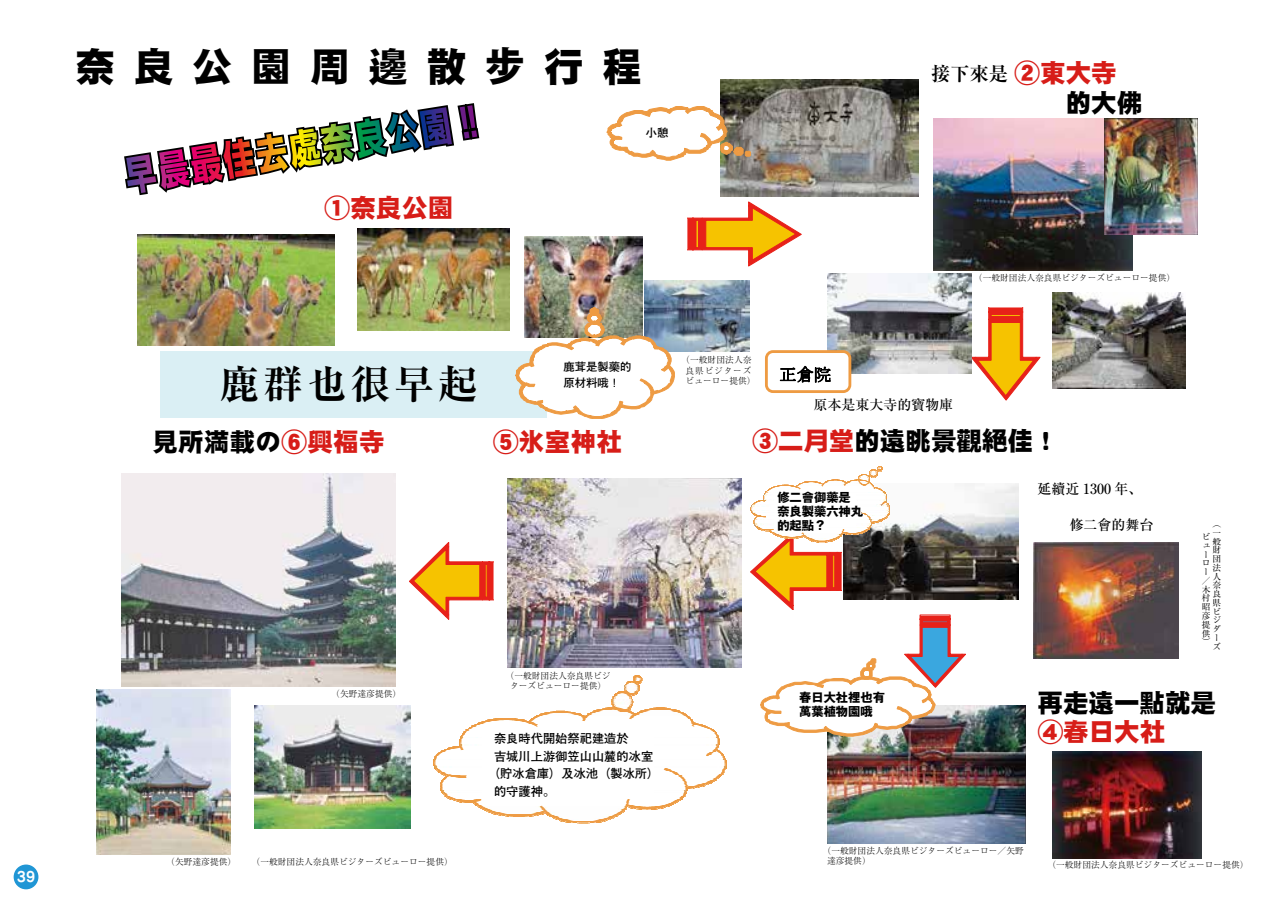
<style>
.page{position:relative;width:1275px;height:903px;background:#fff}
.page>*{position:absolute;margin:0;border:0;box-sizing:border-box;transform-origin:0 0}
.t1{font:39.73px "DF Gothic Std W10";letter-spacing:.475em;color:#000}
.t2{font:700 expanded 39.73px "Ryumin Pro";letter-spacing:.1em;color:#000}
.t3{font:25.55px "DF Gothic Std W10";color:#000}
.t4{font:25.55px "DF Gothic Std W10";letter-spacing:.01em;color:#d71d18}
.t5{font:700 19.25px "Ryumin Pro";color:#000}
.t6{font:16.97px "MS Mincho";color:#000}
.t7{font:500 14px "Ryumin Pro";color:#000}
.t8{font:14px "Seurat Capie Pro B";color:#fff}
.t9{font:700 12.25px "Futo Go B101 Pro";color:#000}
.t10{font:700 12.25px/14px "Gothic MB101 Pro";color:#000}
.t11{font:700 11.38px/15.8px "Futo Go B101 Pro";color:#000}
.t12{font:300 8.75px/10.5px "Ryumin Pro";color:#000;text-align:center}
.t13{font:8.75px/8.8px "Ryumin Pro";color:#000}
.s1{font-family:"Koz Go Pr 6 N";font-weight:800}
.s2{color:#d71d18}
</style>
<div class="page">
<img style="left:827px;top:706px;width:198px;height:138px">
<img style="left:644px;top:280px;width:106px;height:71px">
<svg style="left:687px;top:202px;width:114px;height:64px"></svg>
<img style="left:721px;top:80px;width:197px;height:116px">
<svg style="left:971px;top:307px;width:69px;height:93px"></svg>
<img style="left:866px;top:483px;width:152px;height:116px">
<img style="left:827px;top:274px;width:144px;height:100px">
<img style="left:1052px;top:293px;width:133px;height:95px">
<svg style="left:607px;top:106px;width:144px;height:54px"></svg>
<div style="left:160px;top:352px;width:387px;height:66px;background:#daeff4"></div>
<img style="left:137px;top:235px;width:198px;height:111px">
<img style="left:524px;top:236px;width:119px;height:71px">
<div style="left:766px;top:352px;width:84px;height:40px;background:#fff;border-radius:7px"></div>
<div style="left:765px;top:350px;width:86px;height:43px;border:3px solid #ee9b43;border-radius:7px"></div>
<svg style="left:780px;top:366px;width:50px;height:16px"></svg>
<img style="left:357px;top:229px;width:152px;height:102px">
<svg style="left:515px;top:307px;width:160px;height:112px"></svg>
<svg style="left:409px;top:542px;width:84px;height:77px"></svg>
<svg style="left:775px;top:466px;width:107px;height:21px"></svg>
<img style="left:772px;top:487px;width:103px;height:1px">
<img style="left:763px;top:488px;width:124px;height:12px">
<img style="left:760px;top:500px;width:126px;height:1px">
<img style="left:751px;top:501px;width:139px;height:12px">
<img style="left:753px;top:513px;width:136px;height:3px">
<img style="left:755px;top:515px;width:133px;height:4px">
<img style="left:755px;top:518px;width:130px;height:2px">
<img style="left:754px;top:519px;width:129px;height:2px">
<img style="left:754px;top:521px;width:125px;height:2px">
<img style="left:754px;top:522px;width:123px;height:2px">
<img style="left:754px;top:523px;width:118px;height:3px">
<img style="left:756px;top:526px;width:115px;height:2px">
<img style="left:758px;top:528px;width:112px;height:2px">
<img style="left:760px;top:529px;width:109px;height:2px">
<img style="left:764px;top:530px;width:103px;height:1px">
<img style="left:770px;top:531px;width:96px;height:2px">
<img style="left:771px;top:532px;width:93px;height:1px">
<svg style="left:750px;top:533px;width:216px;height:203px"></svg>
<svg style="left:602px;top:675px;width:71px;height:35px"></svg>
<img style="left:596px;top:710px;width:33px;height:1px">
<img style="left:643px;top:710px;width:34px;height:1px">
<img style="left:592px;top:711px;width:39px;height:1px">
<img style="left:640px;top:711px;width:41px;height:1px">
<svg style="left:547px;top:711px;width:27px;height:2px"></svg>
<img style="left:589px;top:712px;width:95px;height:2px">
<img style="left:543px;top:713px;width:35px;height:1px">
<img style="left:540px;top:714px;width:41px;height:1px">
<img style="left:587px;top:714px;width:100px;height:1px">
<img style="left:537px;top:715px;width:151px;height:1px">
<img style="left:534px;top:716px;width:156px;height:2px">
<img style="left:529px;top:718px;width:163px;height:3px">
<svg style="left:494px;top:718px;width:24px;height:1px"></svg>
<img style="left:491px;top:719px;width:31px;height:1px">
<img style="left:485px;top:720px;width:41px;height:1px">
<img style="left:484px;top:721px;width:209px;height:1px">
<img style="left:479px;top:722px;width:214px;height:1px">
<img style="left:477px;top:723px;width:222px;height:1px">
<img style="left:474px;top:724px;width:228px;height:1px">
<img style="left:473px;top:725px;width:231px;height:1px">
<img style="left:468px;top:726px;width:243px;height:3px">
<img style="left:460px;top:729px;width:260px;height:17px">
<img style="left:450px;top:747px;width:268px;height:1px">
<img style="left:447px;top:748px;width:271px;height:1px">
<img style="left:443px;top:749px;width:275px;height:2px">
<img style="left:440px;top:751px;width:281px;height:1px">
<img style="left:434px;top:752px;width:292px;height:17px">
<img style="left:436px;top:769px;width:289px;height:2px">
<img style="left:438px;top:771px;width:286px;height:2px">
<img style="left:440px;top:773px;width:283px;height:1px">
<img style="left:442px;top:774px;width:280px;height:2px">
<img style="left:444px;top:775px;width:277px;height:3px">
<img style="left:443px;top:778px;width:275px;height:2px">
<img style="left:442px;top:779px;width:274px;height:2px">
<img style="left:441px;top:781px;width:273px;height:1px">
<img style="left:441px;top:782px;width:271px;height:1px">
<img style="left:441px;top:783px;width:269px;height:1px">
<img style="left:440px;top:784px;width:268px;height:1px">
<img style="left:440px;top:785px;width:264px;height:1px">
<img style="left:440px;top:786px;width:260px;height:1px">
<img style="left:440px;top:787px;width:257px;height:1px">
<img style="left:441px;top:789px;width:246px;height:5px">
<img style="left:445px;top:795px;width:240px;height:2px">
<img style="left:447px;top:797px;width:237px;height:2px">
<img style="left:449px;top:798px;width:233px;height:1px">
<img style="left:451px;top:799px;width:230px;height:1px">
<img style="left:455px;top:800px;width:225px;height:1px">
<img style="left:460px;top:801px;width:218px;height:1px">
<img style="left:463px;top:802px;width:214px;height:1px">
<img style="left:473px;top:803px;width:202px;height:1px">
<img style="left:475px;top:804px;width:198px;height:1px">
<img style="left:476px;top:805px;width:195px;height:1px">
<img style="left:477px;top:806px;width:192px;height:1px">
<img style="left:480px;top:807px;width:146px;height:2px">
<img style="left:631px;top:807px;width:33px;height:1px">
<img style="left:482px;top:808px;width:144px;height:1px">
<img style="left:484px;top:809px;width:141px;height:2px">
<svg style="left:634px;top:808px;width:27px;height:2px"></svg>
<img style="left:486px;top:810px;width:138px;height:2px">
<img style="left:489px;top:811px;width:134px;height:1px">
<img style="left:491px;top:812px;width:131px;height:2px">
<img style="left:494px;top:813px;width:49px;height:1px">
<img style="left:546px;top:813px;width:75px;height:2px">
<img style="left:498px;top:814px;width:40px;height:1px">
<img style="left:548px;top:814px;width:71px;height:2px">
<img style="left:501px;top:815px;width:36px;height:1px">
<img style="left:550px;top:816px;width:67px;height:1px">
<svg style="left:505px;top:816px;width:28px;height:1px"></svg>
<img style="left:553px;top:817px;width:60px;height:2px">
<img style="left:556px;top:819px;width:54px;height:1px">
<img style="left:560px;top:820px;width:46px;height:1px">
<img style="left:563px;top:821px;width:41px;height:1px">
<img style="left:565px;top:822px;width:36px;height:1px">
<svg style="left:572px;top:822px;width:23px;height:2px"></svg>
<div style="left:774px;top:493px;width:82px;height:32px;background:#fff"></div>
<div style="left:482px;top:729px;width:172px;height:64px;background:#fff"></div>
<img style="left:254px;top:705px;width:156px;height:124px">
<img style="left:122px;top:473px;width:274px;height:214px">
<img style="left:934px;top:119px;width:198px;height:151px">
<img style="left:1105px;top:119px;width:92px;height:116px">
<img style="left:96px;top:689px;width:135px;height:165px">
<img style="left:1052px;top:752px;width:150px;height:106px">
<img style="left:507px;top:478px;width:234px;height:189px">
<svg style="left:124px;top:103px;width:356px;height:93px"></svg>
<div style="left:14px;top:864px;width:24px;height:25px;background:#2096d5;border-radius:50%"></div>
<img style="left:1033px;top:542px;width:146px;height:117px">
<h3 class="t8" style="left:17px;top:867px;width:20px">39</h3>
<h1 class="t1" style="left:76px;top:46px;width:568px">奈良公園周邊散<span class="s1">步</span>行程</h1>
<h2 class="t4" style="left:325px;top:194px;width:130px">①奈良公園</h2>
<h3 class="t11" style="left:646px;top:124px;width:24px">小憩</h3>
<h2 class="t4" style="left:1015px;top:59px;width:104px">②東大寺</h2>
<h2 class="t3" style="left:1015px;top:89px;width:129px">　　的大佛</h2>
<h3 class="t5" style="left:931px;top:59px;width:78px">接下來是</h3>
<p class="t12" style="left:974px;top:271px;width:203px">（一般財団法人奈良県ビジターズビューロー提供）</p>
<h1 class="t2" style="left:220px;top:353px;width:259px">鹿群也很早起</h1>
<h3 class="t11" style="left:563px;top:357px;width:70px">鹿茸是製藥的原材料哦！</h3>
<h2 class="t3" style="left:152px;top:428px;width:234px">見所満載の<span class="s2">⑥興福寺</span></h2>
<h2 class="t4" style="left:493px;top:428px;width:130px">⑤氷室神社</h2>
<p class="t12" style="left:331px;top:688px;width:71px">（矢野達彦提供）</p>
<p class="t12" style="left:506px;top:669px;width:106px">（一般財団法人奈良県ビジターズビューロー提供）</p>
<h3 class="t9" style="left:494px;top:729px;width:136px">奈良時代開始祭祀建造於</h3>
<h3 class="t9" style="left:494px;top:746px;width:161px">吉城川上游御笠山山麓的冰室</h3>
<h3 class="t9" style="left:488px;top:764px;width:173px">（貯冰倉庫）及冰池（製冰所）</h3>
<h3 class="t9" style="left:494px;top:781px;width:63px">的守護神。</h3>
<p class="t12" style="left:681px;top:354px;width:76px">（一般財団法人奈良県ビジターズビューロー提供）</p>
<h3 class="t6" style="left:779px;top:366px;width:53px">正倉院</h3>
<h3 class="t7" style="left:814px;top:394px;width:142px">原本是東大寺的寶物庫</h3>
<h2 class="t3" style="left:752px;top:427px;width:308px"><span class="s2">③二月堂</span>的遠眺景觀<span class="s1">絕</span>佳！</h2>
<h3 class="t10" style="left:777px;top:488px;width:87px">修二會御藥是奈良製藥六神丸的起點？</h3>
<h3 class="t7" style="left:1037px;top:478px;width:106px">延續近 1300 年、</h3>
<h3 class="t7" style="left:1069px;top:514px;width:85px">修二會的舞台</h3>
<p class="t13" style="left:1212px;top:519px;width:10px">（一般財団法人奈良県ビジダーズ</p>
<p class="t13" style="left:1202px;top:532px;width:10px">ビューロー／木村昭彦提供）</p>
<h3 class="t10" style="left:799px;top:689px;width:87px">春日大社裡也有萬葉植物園哦</h3>
<h2 class="t3" style="left:1037px;top:689px;width:180px">再走遠一點就是</h2>
<h2 class="t4" style="left:1038px;top:718px;width:129px">④春日大社</h2>
<p class="t12" style="left:823px;top:845px;width:203px">（一般財団法人奈良県ビジターズビューロー／矢野</p>
<p class="t12" style="left:166px;top:855px;width:71px">（矢野達彦提供）</p>
<p class="t12" style="left:827px;top:855px;width:45px">達彦提供）</p>
<p class="t12" style="left:252px;top:855px;width:203px">（一般財団法人奈良県ビジターズビューロー提供）</p>
<p class="t12" style="left:1047px;top:858px;width:203px">（一般財団法人奈良県ビジターズビューロー提供）</p>
</div>
